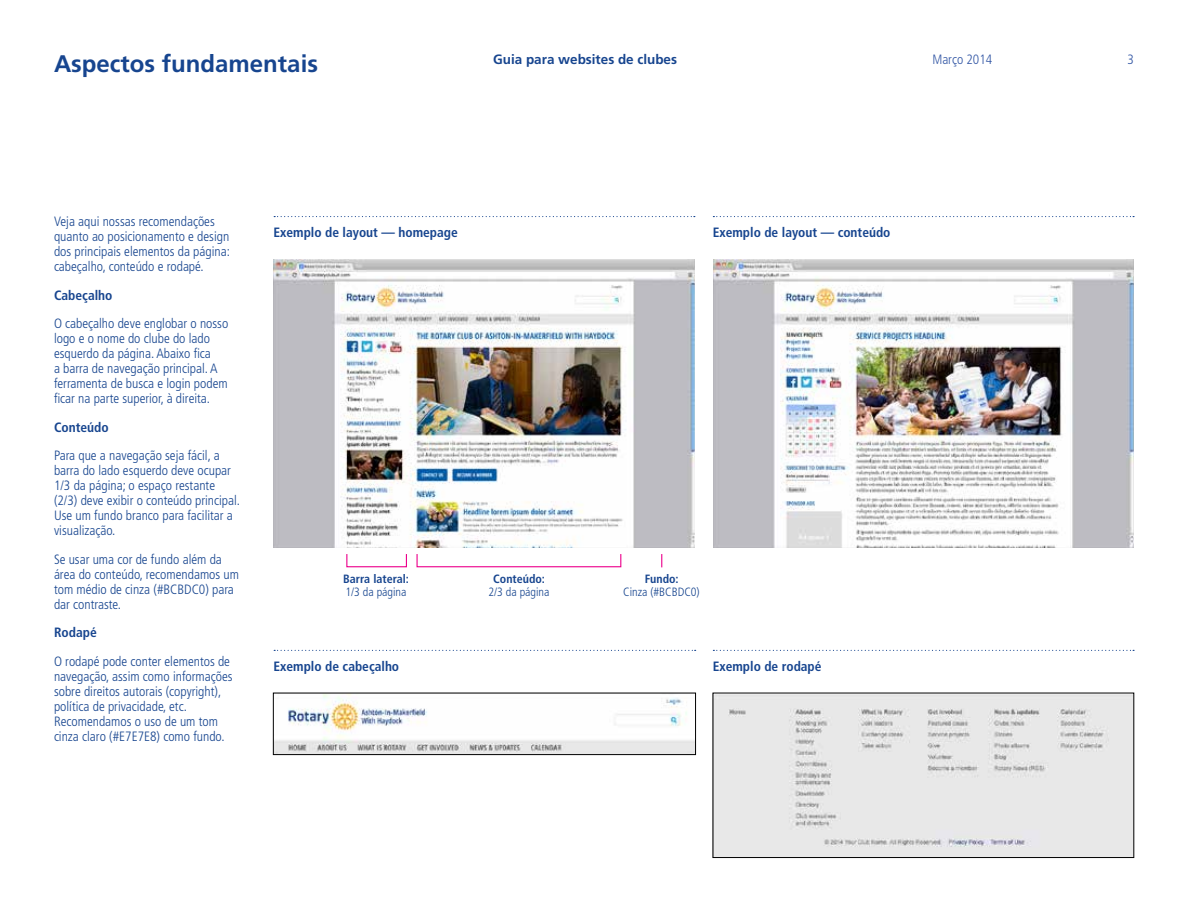
<style>
.page{position:relative;width:1188px;height:918px;background:#fff}
.page>*{position:absolute;margin:0;border:0;box-sizing:border-box;transform-origin:0 0}
.t1{font:700 24px "Frutiger LT Std";color:#17458f}
.t2{font:300 condensed 13.5px/15px "Frutiger LT Std";color:#17458f}
.t3{font:700 condensed 13.5px "Frutiger LT Std";color:#17458f}
.t4{font:700 13.5px "Frutiger LT Std";color:#17458f}
.t5{font:300 condensed 13.5px "Frutiger LT Std";color:#3155a4}
.t6{font:300 condensed 12px "Frutiger LT Std";color:#17458f}
.t7{font:700 condensed 12px "Frutiger LT Std";color:#17458f}
</style>
<div class="page">
<svg style="left:274px;top:216px;width:421px;height:1px"></svg>
<svg style="left:274px;top:650px;width:422px;height:1px"></svg>
<svg style="left:713px;top:650px;width:421px;height:1px"></svg>
<svg style="left:713px;top:216px;width:421px;height:1px"></svg>
<img style="left:713px;top:259px;width:421px;height:289px">
<img style="left:274px;top:259px;width:420px;height:288px">
<img style="left:275px;top:695px;width:419px;height:58px">
<div style="left:273px;top:693px;width:423px;height:62px;border:1px solid #000"></div>
<img style="left:715px;top:695px;width:417px;height:161px">
<div style="left:713px;top:693px;width:421px;height:165px;border:1px solid #000"></div>
<div style="left:346px;top:553px;width:61px;height:14px;border:1px solid #ec008c"></div>
<div style="left:417px;top:553px;width:204px;height:14px;border:1px solid #ec008c"></div>
<svg style="left:661px;top:554px;width:1px;height:13px"></svg>
<h1 class="t1" style="left:54px;top:50px;width:265px">Aspectos fundamentais</h1>
<p class="t4" style="left:493px;top:52px;width:185px">Guia para websites de clubes</p>
<p class="t5" style="left:932px;top:52px;width:61px">Março 2014</p>
<p class="t5" style="left:1128px;top:52px;width:8px">3</p>
<p class="t2" style="left:54px;top:214px;width:177px">Veja aqui nossas recomendações quanto ao posicionamento e design dos principais elementos da página: cabeçalho, conteúdo e rodapé.</p>
<p class="t3" style="left:54px;top:287px;width:60px">Cabeçalho</p>
<p class="t2" style="left:54px;top:316px;width:176px">O cabeçalho deve englobar o nosso logo e o nome do clube do lado esquerdo da página. Abaixo fica<br>a barra de navegação principal. A ferramenta de busca e login podem ficar na parte superior, à direita.</p>
<p class="t3" style="left:54px;top:419px;width:56px">Conteúdo</p>
<p class="t2" style="left:54px;top:448px;width:188px">Para que a navegação seja fácil, a barra do lado esquerdo deve ocupar<br>1/3 da página; o espaço restante (2/3) deve exibir o conteúdo principal.<br>Use um fundo branco para facilitar a visualização.</p>
<p class="t2" style="left:54px;top:552px;width:187px">Se usar uma cor de fundo além da área do conteúdo, recomendamos um tom médio de cinza (#BCBDC0) para dar contraste.</p>
<p class="t3" style="left:54px;top:624px;width:44px">Rodapé</p>
<p class="t2" style="left:54px;top:654px;width:180px">O rodapé pode conter elementos de navegação, assim como informações sobre direitos autorais (copyright), política de privacidade, etc.<br>Recomendamos o uso de um tom cinza claro (#E7E7E8) como fundo.</p>
<p class="t3" style="left:274px;top:225px;width:186px">Exemplo de layout — homepage</p>
<p class="t3" style="left:713px;top:225px;width:179px">Exemplo de layout — conteúdo</p>
<p class="t7" style="left:343px;top:571px;width:67px">Barra lateral:</p>
<p class="t6" style="left:345px;top:585px;width:63px">1/3 da página</p>
<p class="t7" style="left:493px;top:571px;width:53px">Conteúdo:</p>
<p class="t6" style="left:488px;top:585px;width:63px">2/3 da página</p>
<p class="t7" style="left:645px;top:571px;width:36px">Fundo:</p>
<p class="t6" style="left:623px;top:585px;width:78px">Cinza (#BCBDC0)</p>
<p class="t3" style="left:274px;top:659px;width:127px">Exemplo de cabeçalho</p>
<p class="t3" style="left:713px;top:659px;width:110px">Exemplo de rodapé</p>
</div>
